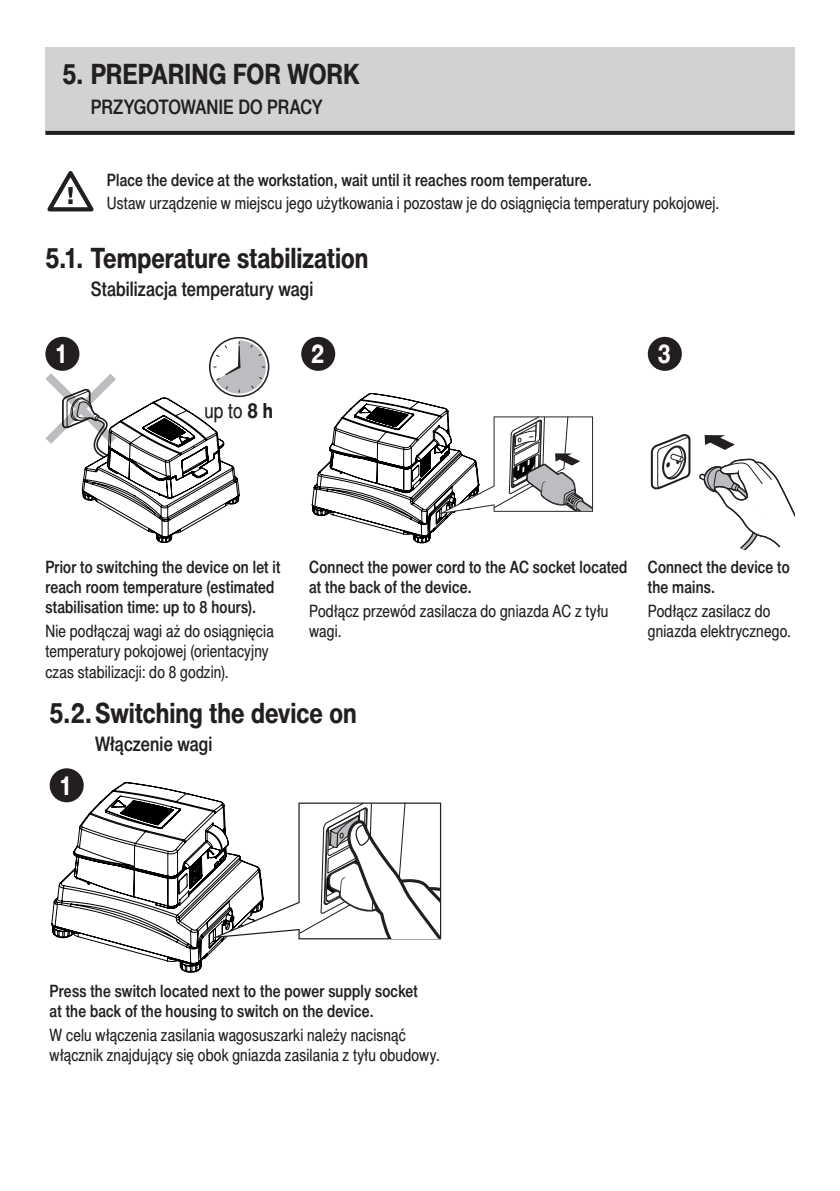
<style>
.page{position:relative;width:840px;height:1191px;background:#fff}
.page>*{position:absolute;margin:0;border:0;box-sizing:border-box;transform-origin:0 0}
.Nagłówek_2{font:700 28px "Switzer Cnd EFN";color:#231f20}
.Nagłówek{font:700 28px "Switzer Cnd EFN";color:#231f20}
.t1{font:700 26px "Switzer Cnd EFN";color:#fff}
.t2{font:20.8px "Switzer Cnd EFN";color:#231f20}
.Nagłówek_2-2{font:20px "Switzer Cnd EFN Medium";letter-spacing:.005em;color:#231f20}
.Nagłówek-2{font:20px "Switzer Cnd EFN Medium";letter-spacing:-.005em;color:#231f20}
.Treść{font:17px/20.4px "Switzer Cnd EFN";letter-spacing:.01em;color:#231f20}
.Treść-2{font:17px/20.4px "Switzer Cnd EFN Medium";letter-spacing:.01em;color:#231f20}
.s1{font-weight:700}
</style>
<div class="page">
<svg style="left:311px;top:393px;width:281px;height:151px"></svg>
<div style="left:209px;top:337px;width:60px;height:60px;border:2px solid #231f20;border-radius:50%"></div>
<svg style="left:45px;top:340px;width:221px;height:203px"></svg>
<div style="left:45px;top:337px;width:34px;height:34px;background:#231f20;border-radius:50%"></div>
<div style="left:301px;top:337px;width:34px;height:34px;background:#231f20;border-radius:50%"></div>
<div style="left:647px;top:337px;width:34px;height:34px;background:#231f20;border-radius:50%"></div>
<svg style="left:704px;top:435px;width:30px;height:15px"></svg>
<svg style="left:650px;top:434px;width:41px;height:56px"></svg>
<svg style="left:699px;top:458px;width:95px;height:91px"></svg>
<svg style="left:47px;top:171px;width:47px;height:41px"></svg>
<div style="left:45px;top:48px;width:749px;height:85px;background:#d1d2d4"></div>
<svg style="left:45px;top:131px;width:749px;height:4px;fill:#231f20"></svg>
<svg style="left:51px;top:782px;width:174px;height:191px"></svg>
<svg style="left:212px;top:802px;width:229px;height:137px"></svg>
<div style="left:50px;top:768px;width:34px;height:34px;background:#231f20;border-radius:50%"></div>
<p class="Nagłówek" style="left:62px;top:58px;width:298px">5. PREPARING FOR WORK</p>
<p class="Nagłówek-2" style="left:91px;top:95px;width:233px">PRZYGOTOWANIE DO PRACY</p>
<p class="Treść-2" style="left:107px;top:169px;width:486px">Place the device at the workstation, wait until it reaches room temperature.</p>
<p class="Treść" style="left:107px;top:193px;width:613px">Ustaw urządzenie w miejscu jego użytkowania i pozostaw je do osiągnięcia temperatury pokojowej.</p>
<p class="Nagłówek_2" style="left:45px;top:241px;width:324px">5.1. Temperature stabilization</p>
<p class="Nagłówek_2-2" style="left:91px;top:277px;width:224px">Stabilizacja temperatury wagi</p>
<p class="t1" style="left:55px;top:339px;width:15px">1</p>
<p class="t1" style="left:311px;top:339px;width:15px">2</p>
<p class="t1" style="left:657px;top:339px;width:15px">3</p>
<p class="t2" style="left:204px;top:398px;width:70px">up to <span class="s1">8 h</span></p>
<p class="Treść-2" style="left:45px;top:556px;width:236px">Prior to switching the device on let it reach room temperature (estimated stabilisation time: up to 8 hours).</p>
<p class="Treść" style="left:45px;top:620px;width:230px">Nie podłączaj wagi aż do osiągnięcia temperatury pokojowej (orientacyjny czas stabilizacji: do 8 godzin).</p>
<p class="Treść-2" style="left:309px;top:556px;width:319px">Connect the power cord to the AC socket located at the back of the device.</p>
<p class="Treść-2" style="left:647px;top:556px;width:143px">Connect the device to the mains.</p>
<p class="Treść" style="left:309px;top:600px;width:300px">Podłącz przewód zasilacza do gniazda AC z tyłu wagi.</p>
<p class="Treść" style="left:647px;top:600px;width:124px">Podłącz zasilacz do</p>
<p class="Treść" style="left:647px;top:620px;width:145px">gniazda elektrycznego.</p>
<p class="Nagłówek_2" style="left:50px;top:697px;width:308px">5.2.Switching the device on</p>
<p class="Nagłówek_2-2" style="left:95px;top:732px;width:119px">Włączenie wagi</p>
<p class="t1" style="left:59px;top:770px;width:15px">1</p>
<p class="Treść-2" style="left:50px;top:980px;width:369px">Press the switch located next to the power supply socket at the back of the housing to switch on the device.</p>
<p class="Treść" style="left:50px;top:1024px;width:391px">W celu włączenia zasilania wagosuszarki należy nacisnąć włącznik znajdujący się obok gniazda zasilania z tyłu obudowy.</p>
</div>
